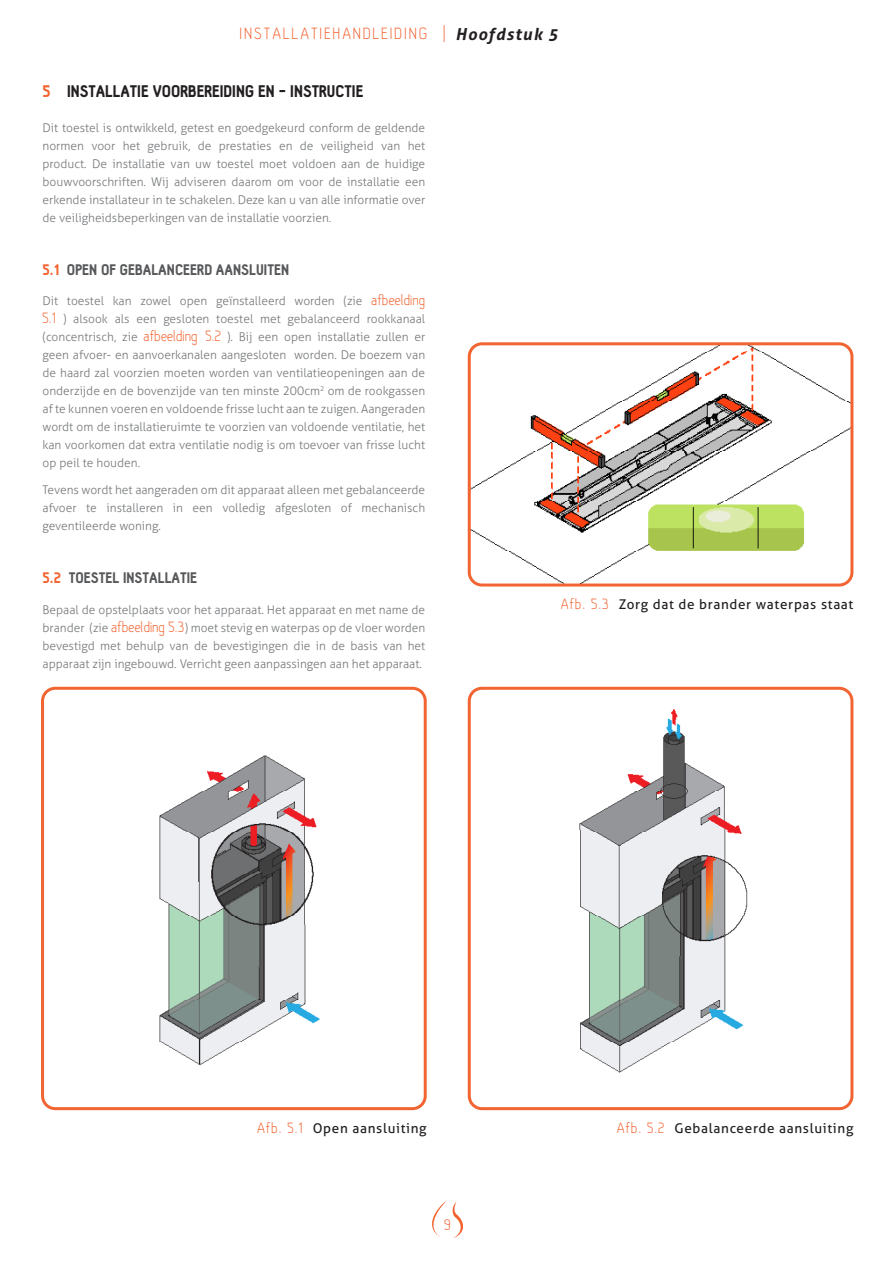
<style>
.page{position:relative;width:893px;height:1263px;background:#fff}
.page>*{position:absolute;margin:0;border:0;box-sizing:border-box;transform-origin:0 0}
.t1{font:300 18px "Hallosans";letter-spacing:.11em;color:#f26431}
.t2{font:900 16.5px "Hallosans";color:#231f20}
.t3{font:300 16.5px "Hallosans";color:#f26431}
.t4{font:900 15px "Hallosans";color:#57585a}
.t5{font:13.5px "Aller";letter-spacing:.05em;color:#231f20}
.t6{font:300 12px/18px "Aller";color:#76787b;text-align:justify}
.s1{font-family:"Aller";font-weight:700;font-style:italic;font-size:16.5px;color:#231f20}
.s2{color:#f26431}
.s3{font-family:"Hallosans";font-size:16.5px;color:#f26431}
.s4{font-family:"Hallosans";font-weight:300;font-size:16.5px;color:#f26431}
</style>
<div class="page">
<svg style="left:432px;top:1202px;width:13px;height:35px"></svg>
<svg style="left:453px;top:1201px;width:10px;height:37px"></svg>
<img style="left:159px;top:755px;width:161px;height:311px">
<div style="left:41px;top:687px;width:386px;height:423px;border:3px solid #f26431;border-radius:13px"></div>
<img style="left:579px;top:709px;width:169px;height:364px">
<div style="left:468px;top:687px;width:385px;height:423px;border:3px solid #f26431;border-radius:13px"></div>
<img style="left:469px;top:346px;width:383px;height:239px">
<div style="left:468px;top:342px;width:385px;height:244px;border:3px solid #f26431;border-radius:13px"></div>
<h1 class="t1" style="left:240px;top:24px;width:320px">INSTALLATIEHANDLEIDING | <span class="s1">Hoofdstuk 5</span></h1>
<p class="t2" style="left:43px;top:82px;width:322px"><span class="s2">5</span> INSTALLATIE VOORBEREIDING EN - INSTRUCTIE</p>
<p class="t6" style="left:43px;top:118px;width:384px">Dit toestel is ontwikkeld, getest en goedgekeurd conform de geldende normen voor het gebruik, de prestaties en de veiligheid van het product. De installatie van uw toestel moet voldoen aan de huidige bouwvoorschriften. Wij adviseren daarom om voor de installatie een erkende installateur in te schakelen. Deze kan u van alle informatie over de veiligheidsbeperkingen van de installatie voorzien.</p>
<p class="t4" style="left:43px;top:261px;width:248px"><span class="s2">5.1</span> OPEN OF GEBALANCEERD AANSLUITEN</p>
<p class="t6" style="left:43px;top:292px;width:384px">Dit toestel kan zowel open geïnstalleerd worden (zie <span class="s3">afbeelding 5.1</span> ) alsook als een gesloten toestel met gebalanceerd rookkanaal (concentrisch, zie <span class="s3">afbeelding 5.2</span> ). Bij een open installatie zullen er geen afvoer- en aanvoerkanalen aangesloten worden. De boezem van de haard zal voorzien moeten worden van ventilatieopeningen aan de onderzijde en de bovenzijde van ten minste 200cm<sup>2</sup> om de rookgassen af te kunnen voeren en voldoende frisse lucht aan te zuigen. Aangeraden wordt om de installatieruimte te voorzien van voldoende ventilatie, het kan voorkomen dat extra ventilatie nodig is om toevoer van frisse lucht op peil te houden.</p>
<p class="t6" style="left:43px;top:481px;width:384px">Tevens wordt het aangeraden om dit apparaat alleen met gebalanceerde afvoer te installeren in een volledig afgesloten of mechanisch geventileerde woning.</p>
<p class="t4" style="left:43px;top:569px;width:156px"><span class="s2">5.2</span> TOESTEL INSTALLATIE</p>
<p class="t6" style="left:43px;top:600px;width:384px">Bepaal de opstelplaats voor het apparaat. Het apparaat en met name de brander (zie <span class="s3">afbeelding 5.3</span>) moet stevig en waterpas op de vloer worden bevestigd met behulp van de bevestigingen die in de basis van het apparaat zijn ingebouwd. Verricht geen aanpassingen aan het apparaat.</p>
<p class="t5" style="left:561px;top:596px;width:294px"><span class="s4">Afb. 5.3^</span>Zorg dat de brander waterpas staat</p>
<p class="t5" style="left:257px;top:1120px;width:171px"><span class="s4">Afb. 5.1^</span>Open aansluiting</p>
<p class="t5" style="left:617px;top:1120px;width:238px"><span class="s4">Afb. 5.2^</span>Gebalanceerde aansluiting</p>
<h2 class="t3" style="left:444px;top:1216px;width:8px">9</h2>
</div>
